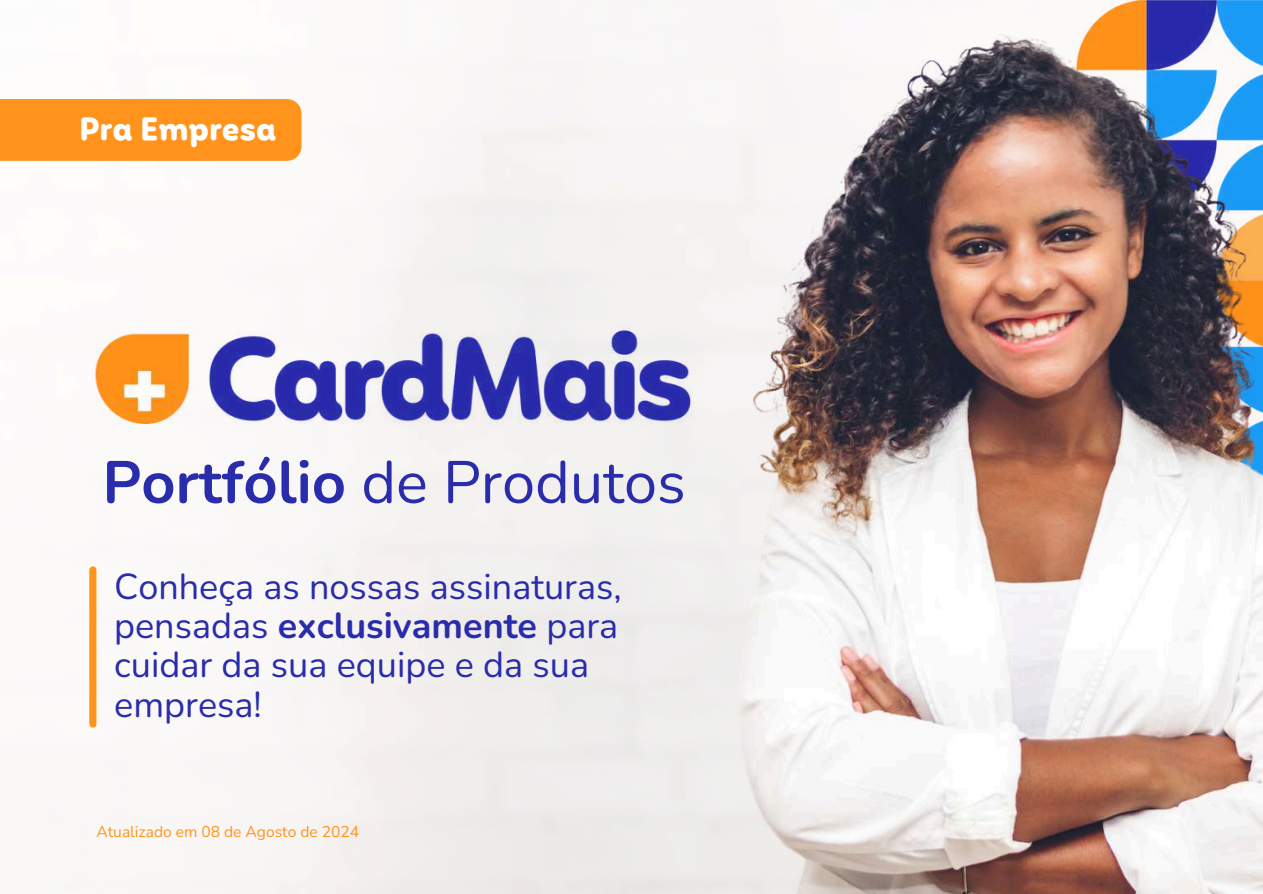
<style>
.page{position:relative;width:1263px;height:894px;background:#fff}
.page>*{position:absolute;margin:0;border:0;box-sizing:border-box;transform-origin:0 0}
.t1{font:59.55px "Nunito";color:#292cab}
.t2{font:36px/39.3px "Nunito";color:#292cab}
.t3{font:700 30.75px "Mohr Rounded Alt";color:#fff}
.t4{font:15.6px "Nunito";color:#ff931c}
.s1{font-weight:700}
</style>
<div class="page">
<img style="left:79px;top:241px;width:654px;height:281px">
<svg style="left:89px;top:566px;width:7px;height:161px"></svg>
<div style="left:0;top:99px;width:302px;height:62px;background:#ff931c"></div>
<img style="left:733px;top:0;width:530px;height:893px">
<img style="left:1122px;top:199px;width:141px;height:346px">
<img style="left:1122px;top:545px;width:141px;height:348px">
<p class="t3" style="left:79px;top:116px;width:199px">Pra Empresa</p>
<h1 class="t1" style="left:102px;top:442px;width:585px"><span class="s1">Portfólio</span> de Produtos</h1>
<p class="t2" style="left:114px;top:567px;width:509px">Conheça as nossas assinaturas, pensadas <span class="s1">exclusivamente</span> para cuidar da sua equipe e da sua empresa!</p>
<p class="t4" style="left:96px;top:820px;width:264px">Atualizado em 08 de Agosto de 2024</p>
</div>
